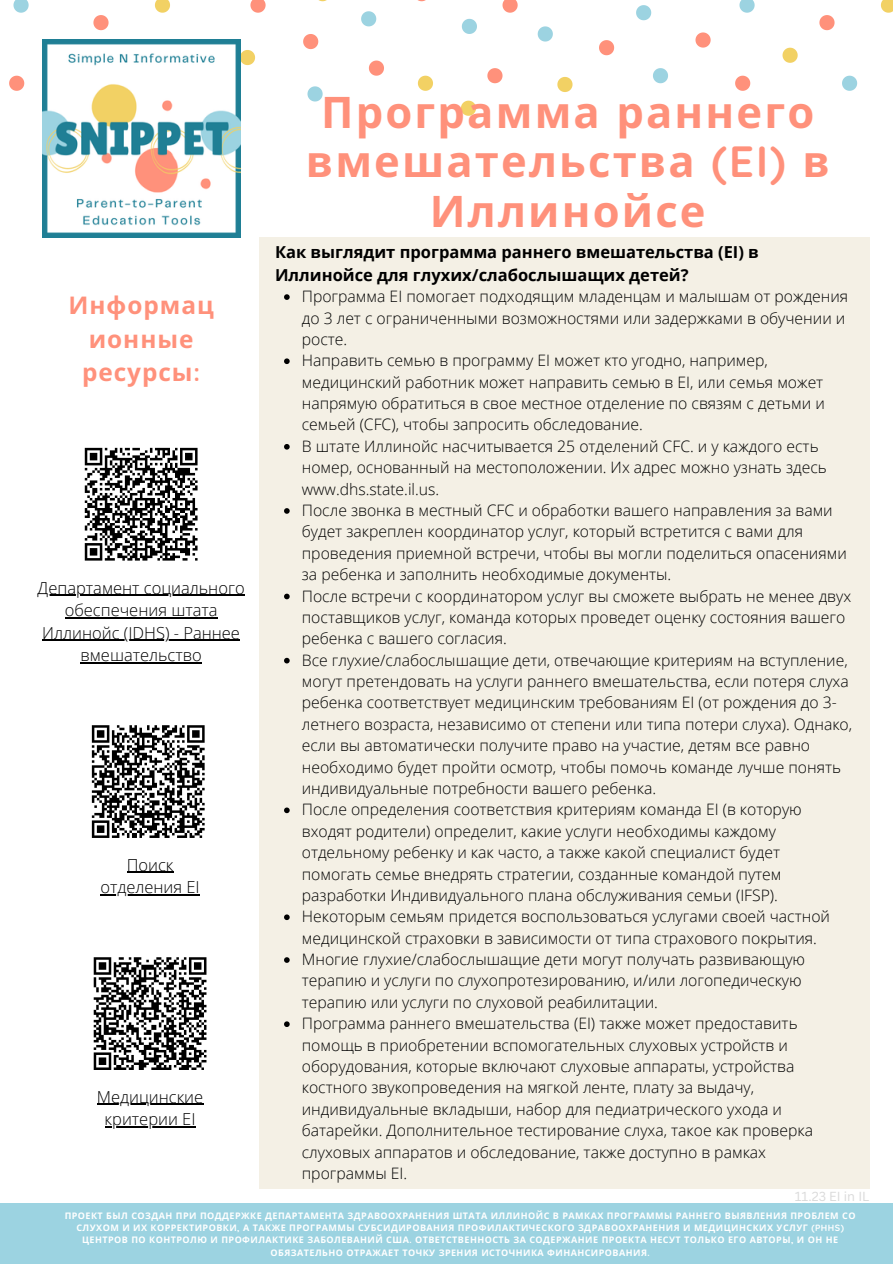
<style>
.page{position:relative;width:893px;height:1264px;background:#fff}
.page>*{position:absolute;margin:0;border:0;box-sizing:border-box;transform-origin:0 0}
.t1{font:700 43.5px/49.5px "Noto Sans";letter-spacing:.05em;color:#ff917b;text-align:center}
.t2{font:700 24.3px/33.8px "Noto Sans";letter-spacing:.04em;color:#ff917b;text-align:center}
.t3{font:300 16.5px/22.5px "Open Sans";color:#000;text-align:center}
.t4{font:700 16.5px/22.5px "Open Sans";color:#000}
.t5{font:300 15.75px/21.3px "Open Sans";color:#000}
.t6{font:12.75px "Canva Sans";color:#d9d9d9}
.t7{font:700 9px/12px "Noto Sans";letter-spacing:.05em;color:#fff;text-align:center}
.s1{font-family:"Quicksand"}
</style>
<div class="page">
<svg style="left:13px;top:0;width:16px;height:13px"></svg>
<svg style="left:307px;top:86px;width:15px;height:15px"></svg>
<svg style="left:361px;top:11px;width:15px;height:15px"></svg>
<svg style="left:155px;top:0;width:15px;height:13px"></svg>
<svg style="left:240px;top:50px;width:15px;height:15px"></svg>
<svg style="left:418px;top:76px;width:15px;height:15px"></svg>
<svg style="left:9px;top:76px;width:15px;height:15px"></svg>
<svg style="left:250px;top:0;width:15px;height:13px"></svg>
<svg style="left:93px;top:15px;width:15px;height:15px"></svg>
<svg style="left:303px;top:34px;width:15px;height:15px"></svg>
<svg style="left:369px;top:61px;width:15px;height:15px"></svg>
<svg style="left:739px;top:0;width:15px;height:13px"></svg>
<svg style="left:842px;top:76px;width:15px;height:15px"></svg>
<svg style="left:636px;top:5px;width:15px;height:15px"></svg>
<svg style="left:653px;top:68px;width:15px;height:15px"></svg>
<svg style="left:537px;top:26px;width:16px;height:16px"></svg>
<svg style="left:462px;top:19px;width:15px;height:15px"></svg>
<svg style="left:880px;top:0;width:12px;height:13px"></svg>
<svg style="left:557px;top:77px;width:15px;height:15px"></svg>
<svg style="left:461px;top:101px;width:15px;height:15px"></svg>
<svg style="left:782px;top:48px;width:15px;height:15px"></svg>
<svg style="left:695px;top:32px;width:15px;height:16px"></svg>
<svg style="left:735px;top:76px;width:15px;height:15px"></svg>
<svg style="left:487px;top:68px;width:15px;height:15px"></svg>
<svg style="left:502px;top:0;width:15px;height:13px"></svg>
<svg style="left:819px;top:15px;width:15px;height:15px"></svg>
<svg style="left:599px;top:40px;width:15px;height:15px"></svg>
<div style="left:260px;top:237px;width:609px;height:657px;background:#f4f0e5"></div>
<div style="left:0;top:1203px;width:892px;height:60px;background:#9cd3e1"></div>
<div style="left:260px;top:530px;width:609px;height:657px;background:#f4f0e5"></div>
<svg style="left:284px;top:294px;width:5px;height:6px"></svg>
<svg style="left:284px;top:358px;width:5px;height:6px"></svg>
<svg style="left:284px;top:444px;width:5px;height:5px"></svg>
<svg style="left:284px;top:508px;width:5px;height:6px"></svg>
<svg style="left:284px;top:593px;width:5px;height:6px"></svg>
<svg style="left:284px;top:658px;width:5px;height:5px"></svg>
<svg style="left:284px;top:807px;width:5px;height:6px"></svg>
<svg style="left:284px;top:914px;width:5px;height:6px"></svg>
<svg style="left:284px;top:957px;width:5px;height:5px"></svg>
<svg style="left:284px;top:1021px;width:5px;height:6px"></svg>
<img style="left:42px;top:39px;width:198px;height:198px">
<hr style="left:38px;top:594px;width:207px;height:1px;background:#000">
<hr style="left:65px;top:617px;width:152px;height:1px;background:#000">
<hr style="left:42px;top:639px;width:198px;height:1px;background:#000">
<hr style="left:80px;top:662px;width:122px;height:1px;background:#000">
<hr style="left:127px;top:871px;width:46px;height:1px;background:#000">
<hr style="left:100px;top:894px;width:100px;height:1px;background:#000">
<hr style="left:97px;top:1103px;width:106px;height:1px;background:#000">
<hr style="left:105px;top:1126px;width:90px;height:1px;background:#000">
<svg style="left:84px;top:447px;width:114px;height:114px"></svg>
<svg style="left:91px;top:725px;width:114px;height:113px"></svg>
<svg style="left:93px;top:957px;width:114px;height:113px"></svg>
<p class="t2" style="left:68px;top:287px;width:147px">Информац ионные ресурсы<span class="s1">:</span></p>
<p class="t3" style="left:38px;top:576px;width:208px">Департамент социального обеспечения штата<br>Иллинойс (IDHS) - Раннее вмешательство</p>
<p class="t3" style="left:100px;top:853px;width:101px">Поиск отделения EI</p>
<p class="t3" style="left:97px;top:1084px;width:108px">Медицинские критерии EI</p>
<p class="t1" style="left:306px;top:86px;width:525px">Программа раннего вмешательства <span class="s1">(EI)</span> в<br>Иллинойсе</p>
<p class="t4" style="left:275px;top:240px;width:485px">Как выглядит программа раннего вмешательства (EI) в<br>Иллинойсе для глухих/слабослышащих детей?</p>
<p class="t5" style="left:302px;top:285px;width:548px">Программа EI помогает подходящим младенцам и малышам от рождения до 3 лет с ограниченными возможностями или задержками в обучении и росте.</p>
<p class="t5" style="left:302px;top:349px;width:524px">Направить семью в программу EI может кто угодно, например, медицинский работник может направить семью в EI, или семья может напрямую обратиться в свое местное отделение по связям с детьми и семьей (CFC), чтобы запросить обследование.</p>
<p class="t5" style="left:302px;top:435px;width:526px">В штате Иллинойс насчитывается 25 отделений CFC. и у каждого есть номер, основанный на местоположении. Их адрес можно узнать здесь www.dhs.state.il.us.</p>
<p class="t5" style="left:302px;top:499px;width:546px">После звонка в местный CFC и обработки вашего направления за вами будет закреплен координатор услуг, который встретится с вами для проведения приемной встречи, чтобы вы могли поделиться опасениями за ребенка и заполнить необходимые документы.</p>
<p class="t5" style="left:302px;top:584px;width:551px">После встречи с координатором услуг вы сможете выбрать не менее двух поставщиков услуг, команда которых проведет оценку состояния вашего ребенка с вашего согласия.</p>
<p class="t5" style="left:302px;top:649px;width:552px">Все глухие/слабослышащие дети, отвечающие критериям на вступление, могут претендовать на услуги раннего вмешательства, если потеря слуха ребенка соответствует медицинским требованиям EI (от рождения до 3- летнего возраста, независимо от степени или типа потери слуха). Однако, если вы автоматически получите право на участие, детям все равно необходимо будет пройти осмотр, чтобы помочь команде лучше понять индивидуальные потребности вашего ребенка.</p>
<p class="t5" style="left:302px;top:798px;width:501px">После определения соответствия критериям команда EI (в которую входят родители) определит, какие услуги необходимы каждому отдельному ребенку и как часто, а также какой специалист будет помогать семье внедрять стратегии, созданные командой путем разработки Индивидуального плана обслуживания семьи (IFSP).</p>
<p class="t5" style="left:302px;top:905px;width:529px">Некоторым семьям придется воспользоваться услугами своей частной медицинской страховки в зависимости от типа страхового покрытия.</p>
<p class="t5" style="left:302px;top:948px;width:505px">Многие глухие/слабослышащие дети могут получать развивающую терапию и услуги по слухопротезированию, и/или логопедическую терапию или услуги по слуховой реабилитации.</p>
<p class="t5" style="left:302px;top:1012px;width:512px">Программа раннего вмешательства (EI) также может предоставить помощь в приобретении вспомогательных слуховых устройств и оборудования, которые включают слуховые аппараты, устройства костного звукопроведения на мягкой ленте, плату за выдачу, индивидуальные вкладыши, набор для педиатрического ухода и батарейки. Дополнительное тестирование слуха, такое как проверка слуховых аппаратов и обследование, также доступно в рамках программы EI.</p>
<p class="t6" style="left:794px;top:1186px;width:76px">11.23 EI in IL</p>
<p class="t7" style="left:65px;top:1209px;width:792px">ПРОЕКТ БЫЛ СОЗДАН ПРИ ПОДДЕРЖКЕ ДЕПАРТАМЕНТА ЗДРАВООХРАНЕНИЯ ШТАТА ИЛЛИНОЙС В РАМКАХ ПРОГРАММЫ РАННЕГО ВЫЯВЛЕНИЯ ПРОБЛЕМ СО СЛУХОМ И ИХ КОРРЕКТИРОВКИ<span class="s1">,</span> А ТАКЖЕ ПРОГРАММЫ СУБСИДИРОВАНИЯ ПРОФИЛАКТИЧЕСКОГО ЗДРАВООХРАНЕНИЯ И МЕДИЦИНСКИХ УСЛУГ <span class="s1">(PHHS)<br></span>ЦЕНТРОВ ПО КОНТРОЛЮ И ПРОФИЛАКТИКЕ ЗАБОЛЕВАНИЙ США<span class="s1">.</span> ОТВЕТСТВЕННОСТЬ ЗА СОДЕРЖАНИЕ ПРОЕКТА НЕСУТ ТОЛЬКО ЕГО АВТОРЫ<span class="s1">,</span> И ОН НЕ ОБЯЗАТЕЛЬНО ОТРАЖАЕТ ТОЧКУ ЗРЕНИЯ ИСТОЧНИКА ФИНАНСИРОВАНИЯ<span class="s1">.</span></p>
</div>
